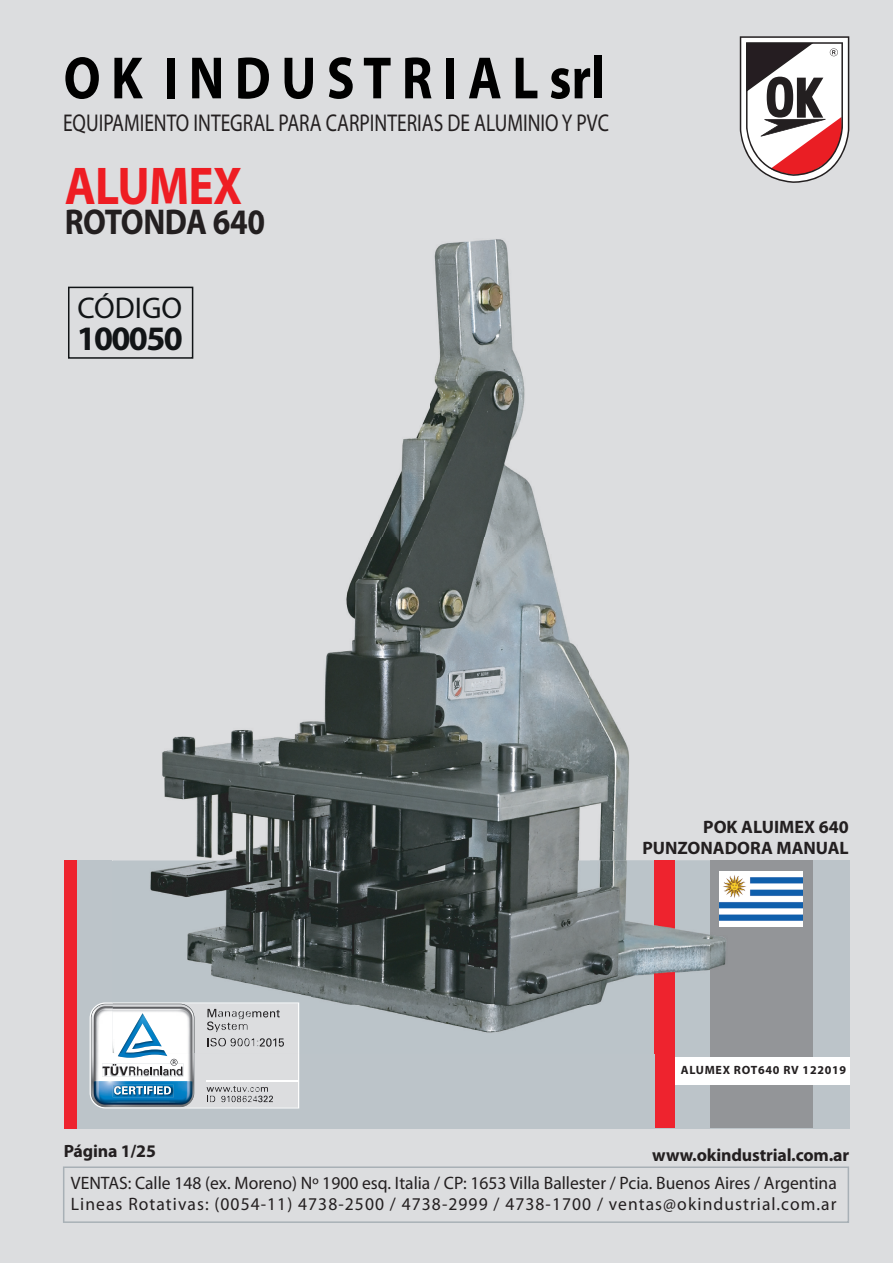
<style>
.page{position:relative;width:893px;height:1263px;background:#dcdddf}
.page>*{position:absolute;margin:0;border:0;box-sizing:border-box;transform-origin:0 0}
.t1{font:700 60.15px "Myriad Pro";color:#000;scale:.86 1}
.t2{font:700 53.55px "Myriad Pro";letter-spacing:-.015em;color:#ee1d23;scale:.89 1}
.t3{font:700 36px "Myriad Pro";letter-spacing:-.015em;color:#231f20;scale:.89 1}
.t4{font:700 34.35px "Myriad Pro";letter-spacing:-.05em;color:#111416}
.t5{font:30px "Myriad Pro";color:#111416}
.t6{font:24.3px "Myriad Pro";color:#231f20;scale:.8 1}
.t7{font:18px/21.6px "Myriad Pro";color:#231f20}
.t8{font:700 18px/21.6px "Myriad Pro";color:#231f20;text-align:right}
.t9{font:700 17.85px "Myriad Pro";letter-spacing:-.01em;color:#231f20}
.t10{font:700 12px "Myriad Pro";letter-spacing:.06em;color:#231f20}
</style>
<div class="page">
<div style="left:73px;top:861px;width:777px;height:268px;background:#bcc4c9"></div>
<svg style="left:63px;top:1166px;width:786px;height:57px"></svg>
<div style="left:711px;top:860px;width:102px;height:268px;background:#939598"></div>
<div style="left:64px;top:860px;width:13px;height:269px;background:#ee232e"></div>
<svg style="left:740px;top:36px;width:109px;height:147px;background:#b9a3a4"></svg>
<div style="left:673px;top:1058px;width:177px;height:27px;background:#fff"></div>
<div style="left:655px;top:860px;width:19px;height:268px;background:#ee232e"></div>
<img style="left:113px;top:239px;width:598px;height:622px">
<img style="left:150px;top:861px;width:561px;height:143px">
<img style="left:299px;top:1004px;width:412px;height:49px">
<img style="left:711px;top:871px;width:37px;height:98px">
<svg style="left:90px;top:1002px;width:209px;height:107px;background:#bfcbd3"></svg>
<img style="left:655px;top:860px;width:19px;height:193px">
<img style="left:720px;top:871px;width:82px;height:55px">
<img style="left:218px;top:1011px;width:19px;height:6px">
<div style="left:68px;top:287px;width:125px;height:72px;border:2px solid #111416"></div>
<h1 class="t1" style="left:64px;top:39px;width:631px">O K I N D U S T R I A L srl</h1>
<h3 class="t6" style="left:63px;top:108px;width:684px">EQUIPAMIENTO INTEGRAL PARA CARPINTERIAS DE ALUMINIO Y PVC</h3>
<h2 class="t2" style="left:65px;top:151px;width:201px">ALUMEX</h2>
<h3 class="t3" style="left:65px;top:199px;width:226px">ROTONDA 640</h3>
<h3 class="t5" style="left:77px;top:290px;width:106px">CÓDIGO</h3>
<h3 class="t4" style="left:77px;top:316px;width:108px">100050</h3>
<p class="t8" style="left:642px;top:815px;width:208px">POK ALUIMEX 640<br>PUNZONADORA MANUAL</p>
<p class="t10" style="left:681px;top:1062px;width:167px">ALUMEX ROT640 RV 122019</p>
<p class="t9" style="left:64px;top:1140px;width:94px">Página 1/25</p>
<p class="t9" style="left:652px;top:1143px;width:198px">www.okindustrial.com.ar</p>
<p class="t7" style="left:71px;top:1171px;width:767px">VENTAS: Calle 148 (ex. Moreno) Nº 1900 esq. Italia / CP: 1653 Villa Ballester / Pcia. Buenos Aires / Argentina<br>Lineas Rotativas: (0054-11) 4738-2500 / 4738-2999 / 4738-1700 / ventas@okindustrial.com.ar</p>
</div>
